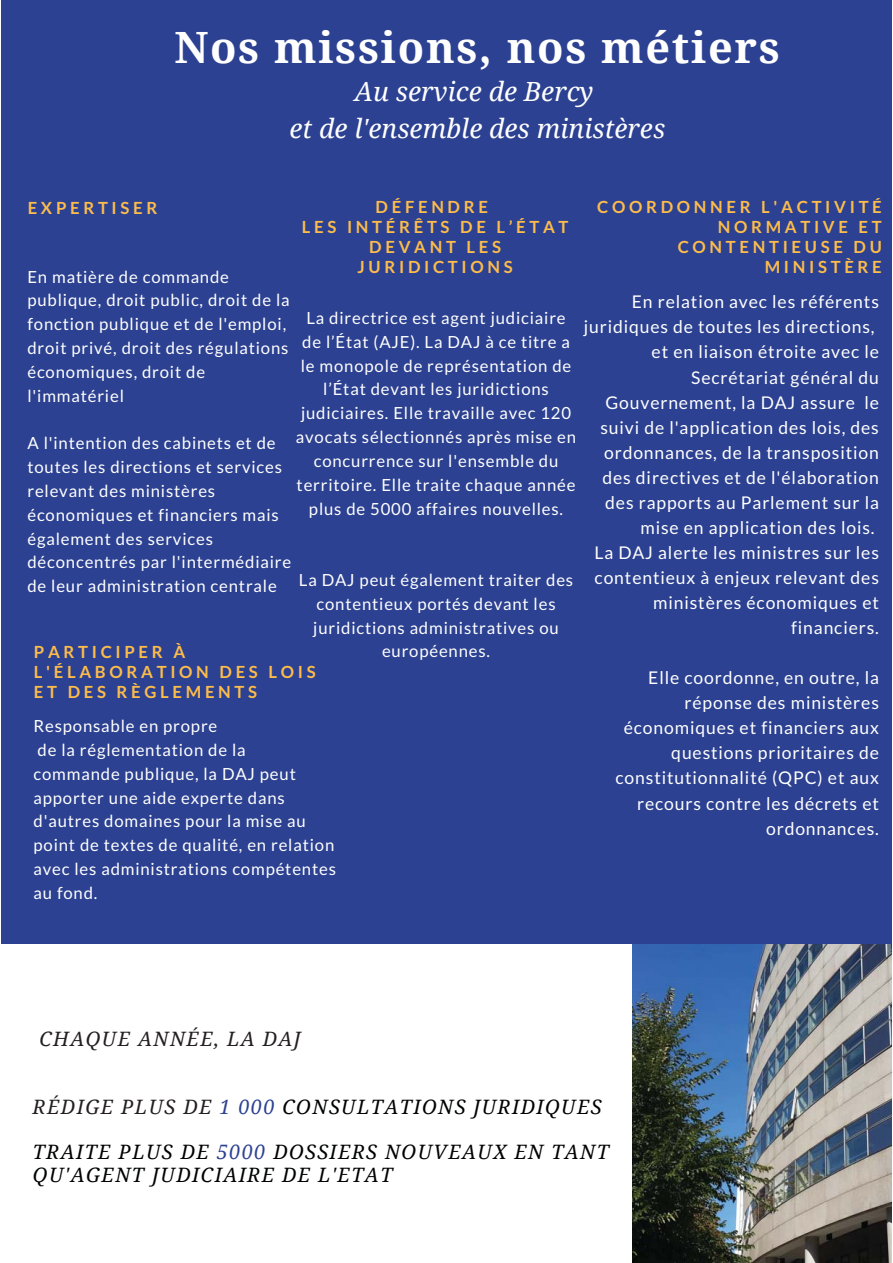
<style>
.page{position:relative;width:893px;height:1263px;background:#fff}
.page>*{position:absolute;margin:0;border:0;box-sizing:border-box;transform-origin:0 0}
.t1{font:700 43.2px "Droid Serif";letter-spacing:.04em;color:#fff}
.t2{font:italic 26.55px/36.9px "Droid Serif";color:#fff;text-align:center}
.t3{font:italic 19.8px/22.5px "Droid Serif";letter-spacing:.07em;color:#010202}
.t4{font:italic 19.8px "Droid Serif";letter-spacing:.07em;color:#231f20}
.t5{font:17.55px/25px "Lato";letter-spacing:.05em;color:#fff;text-align:right}
.t6{font:16.65px/23.9px "Lato";letter-spacing:.05em;color:#fff}
.t7{font:700 16.65px/20.1px "Lato";letter-spacing:.22em;color:#fdbc4b;text-align:center}
.s1{color:#231f20}
.s2{color:#2c4191}
</style>
<div class="page">
<img style="left:632px;top:944px;width:259px;height:319px">
<div style="left:1px;top:0;width:890px;height:944px;background:#2c4191"></div>
<h1 class="t1" style="left:174px;top:23px;width:607px">Nos missions, nos métiers</h1>
<h2 class="t2" style="left:290px;top:74px;width:377px">Au service de Bercy<br>et de l'ensemble des ministères</h2>
<p class="t7" style="left:302px;top:197px;width:268px">DÉFENDRE<br>LES INTÉRÊTS DE L’ÉTAT<br>DEVANT LES<br>JURIDICTIONS</p>
<p class="t7" style="left:28px;top:198px;width:131px">EXPERTISER</p>
<p class="t6" style="left:27px;top:264px;width:264px">En matière de commande publique, droit public, droit de la fonction publique et de l'emploi, droit privé, droit des régulations économiques, droit de l'immatériel</p>
<p class="t6" style="left:27px;top:431px;width:265px">A l'intention des cabinets et de toutes les directions et services relevant des ministères économiques et financiers mais également des services déconcentrés par l'intermédiaire de leur administration centrale</p>
<p class="t6" style="left:296px;top:306px;width:282px;text-align:center">La directrice est agent judiciaire de l’État (AJE). La DAJ à ce titre a le monopole de représentation de l’État devant les juridictions judiciaires. Elle travaille avec 120 avocats sélectionnés après mise en concurrence sur l'ensemble du territoire. Elle traite chaque année plus de 5000 affaires nouvelles.</p>
<p class="t6" style="left:299px;top:568px;width:276px;text-align:center">La DAJ peut également traiter des contentieux portés devant les juridictions administratives ou européennes.</p>
<p class="t7" style="left:34px;top:641px;width:283px;text-align:left">PARTICIPER À<br>L'ÉLABORATION DES LOIS<br>ET DES RÈGLEMENTS</p>
<p class="t6" style="left:34px;top:714px;width:304px">Responsable en propre<br>de la réglementation de la<br>commande publique, la DAJ peut apporter une aide experte dans d'autres domaines pour la mise au point de textes de qualité, en relation avec les administrations compétentes au fond.</p>
<p class="t7" style="left:597px;top:197px;width:286px;text-align:right">COORDONNER L'ACTIVITÉ<br>NORMATIVE ET<br>CONTENTIEUSE DU<br>MINISTÈRE</p>
<p class="t5" style="left:584px;top:289px;width:297px">En relation avec les référents juridiques de toutes les directions, et en liaison étroite avec le<br>Secrétariat général du<br>Gouvernement, la DAJ assure le suivi de l'application des lois, des ordonnances, de la transposition des directives et de l'élaboration des rapports au Parlement sur la mise en application des lois.<br>La DAJ alerte les ministres sur les contentieux à enjeux relevant des ministères économiques et financiers.</p>
<p class="t5" style="left:615px;top:665px;width:265px">Elle coordonne, en outre, la réponse des ministères économiques et financiers aux questions prioritaires de constitutionnalité (QPC) et aux recours contre les décrets et ordonnances.</p>
<p class="t4" style="left:39px;top:1028px;width:263px">CHAQUE ANNÉE, LA DAJ</p>
<p class="t3" style="left:33px;top:1096px;width:570px"><span class="s1">RÉDIGE PLUS DE</span> <span class="s2">1 000</span> CONSULTATIONS JURIDIQUES</p>
<p class="t3" style="left:33px;top:1141px;width:578px">TRAITE PLUS DE <span class="s2">5000</span> DOSSIERS NOUVEAUX EN TANT<br>QU'AGENT JUDICIAIRE DE L'ETAT</p>
</div>
